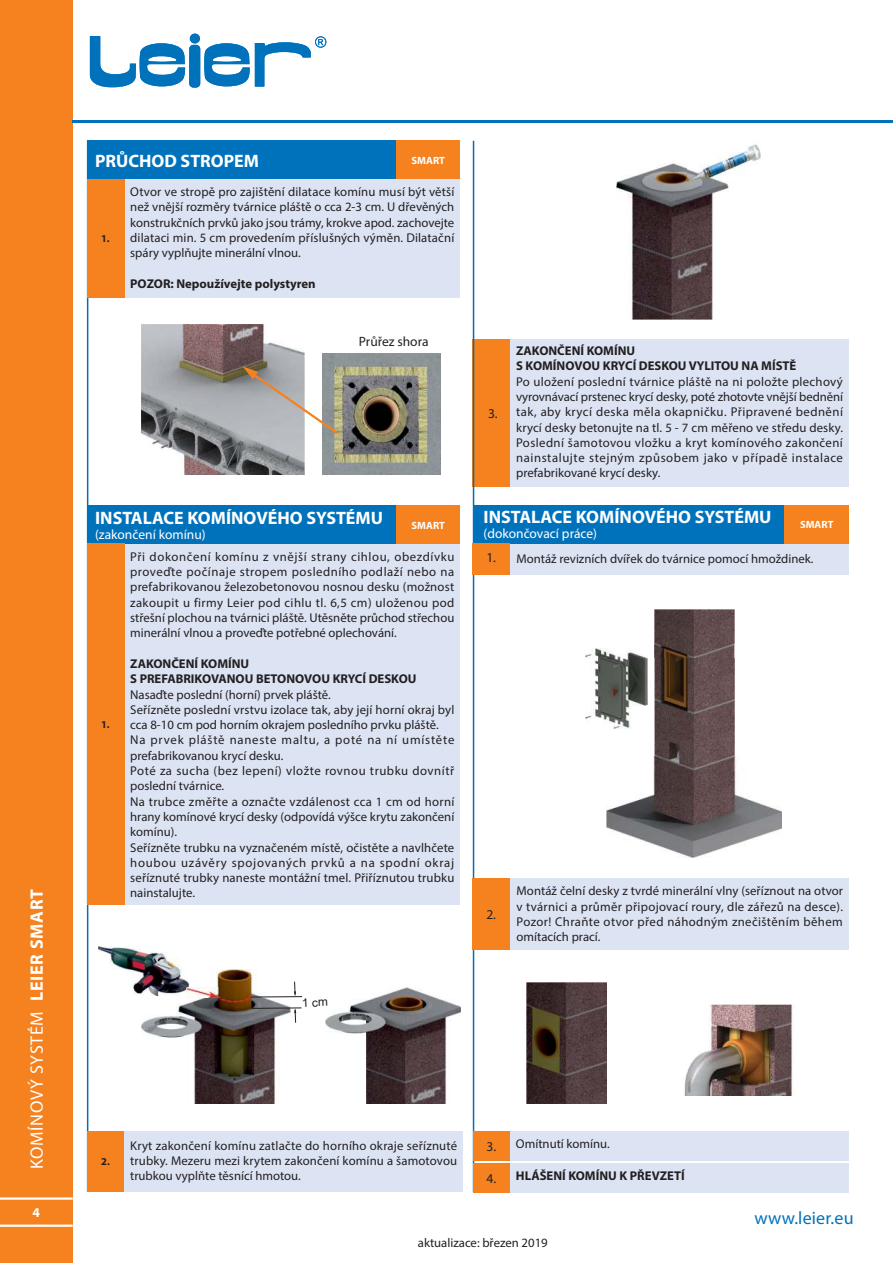
<style>
.page{position:relative;width:893px;height:1263px;background:#fff}
.page>*{position:absolute;margin:0;border:0;box-sizing:border-box;transform-origin:0 0}
.t1{font:700 18px "Myriad Pro";color:#fff}
.t2{font:18px "Myriad Pro";letter-spacing:.04em;color:#fff}
.t3{font:18px "Myriad Pro";letter-spacing:.01em;color:#0072bc}
.t4{font:13.5px "Myriad Pro";color:#fff}
.t5{font:13.5px "Myriad Pro";color:#231f20}
.t6{font:700 13.5px "Myriad Pro";color:#fff}
.t7{font:12.75px/15.3px "Myriad Pro";letter-spacing:.005em;color:#231f20;text-align:justify}
.t8{font:700 12.75px/15.3px "Myriad Pro";color:#231f20}
.t9{font:700 10.5px "Myriad Pro";color:#fff}
.t10{font:700 10.5px "Myriad Pro";color:#231f20}
.s1{font-weight:700}
.s2{font-size:13.5px}
.s3{font-weight:400;font-size:13.5px}
</style>
<div class="page">
<div style="left:0;top:0;width:72px;height:1263px;background:#f5821f"></div>
<svg style="left:89px;top:34px;width:237px;height:54px"></svg>
<hr style="left:0;top:1197px;width:73px;height:3px;background:#fff">
<hr style="left:0;top:1224px;width:73px;height:3px;background:#fff">
<hr style="left:72px;top:121px;width:821px;height:2px;background:#0072bc">
<div style="left:89px;top:142px;width:371px;height:156px;background:#dce4f4"></div>
<hr style="left:87px;top:141px;width:1px;height:1051px;background:#006fba">
<div style="left:87px;top:141px;width:309px;height:38px;background:#0072bc"></div>
<div style="left:396px;top:141px;width:64px;height:38px;background:#f5821f"></div>
<div style="left:87px;top:179px;width:38px;height:119px;background:#f5821f"></div>
<div style="left:473px;top:339px;width:376px;height:148px;background:#dce4f4"></div>
<div style="left:473px;top:339px;width:37px;height:148px;background:#f5821f"></div>
<hr style="left:473px;top:141px;width:1px;height:1051px;background:#006fba">
<div style="left:477px;top:506px;width:372px;height:69px;background:#dce4f4"></div>
<div style="left:473px;top:505px;width:311px;height:38px;background:#0072bc"></div>
<div style="left:784px;top:505px;width:65px;height:38px;background:#f5821f"></div>
<div style="left:473px;top:543px;width:37px;height:32px;background:#f5821f"></div>
<div style="left:473px;top:1131px;width:376px;height:29px;background:#dce4f4"></div>
<div style="left:473px;top:1131px;width:37px;height:29px;background:#f5821f"></div>
<div style="left:473px;top:1163px;width:376px;height:29px;background:#dce4f4"></div>
<div style="left:473px;top:1163px;width:37px;height:29px;background:#f5821f"></div>
<div style="left:87px;top:1131px;width:376px;height:61px;background:#dce4f4"></div>
<div style="left:87px;top:1131px;width:37px;height:61px;background:#f5821f"></div>
<div style="left:477px;top:878px;width:372px;height:72px;background:#dce4f4"></div>
<div style="left:473px;top:878px;width:37px;height:72px;background:#f5821f"></div>
<img style="left:142px;top:324px;width:163px;height:151px">
<img style="left:322px;top:354px;width:118px;height:121px">
<svg style="left:243px;top:366px;width:97px;height:70px"></svg>
<div style="left:89px;top:506px;width:371px;height:399px;background:#dce4f4"></div>
<div style="left:87px;top:505px;width:309px;height:39px;background:#0072bc"></div>
<div style="left:396px;top:505px;width:64px;height:39px;background:#f5821f"></div>
<div style="left:87px;top:544px;width:38px;height:361px;background:#f5821f"></div>
<img style="left:141px;top:969px;width:135px;height:135px">
<img style="left:98px;top:946px;width:91px;height:50px">
<img style="left:186px;top:988px;width:34px;height:9px">
<img style="left:325px;top:987px;width:135px;height:117px">
<img style="left:617px;top:164px;width:111px;height:155px">
<img style="left:687px;top:144px;width:73px;height:41px">
<img style="left:607px;top:756px;width:175px;height:101px">
<img style="left:654px;top:769px;width:81px;height:1px">
<img style="left:654px;top:734px;width:81px;height:35px">
<img style="left:654px;top:719px;width:81px;height:15px">
<img style="left:654px;top:609px;width:81px;height:110px">
<img style="left:655px;top:655px;width:80px;height:2px">
<img style="left:655px;top:625px;width:80px;height:30px">
<img style="left:655px;top:609px;width:80px;height:16px">
<img style="left:585px;top:649px;width:62px;height:79px">
<img style="left:527px;top:983px;width:79px;height:121px">
<img style="left:533px;top:1006px;width:26px;height:68px">
<img style="left:684px;top:1005px;width:110px;height:91px">
<svg style="left:250px;top:981px;width:77px;height:42px"></svg>
<h1 class="t1" style="left:95px;top:151px;width:165px">PRŮCHOD STROPEM</h1>
<p class="t9" style="left:412px;top:155px;width:35px">SMART</p>
<p class="t7" style="left:130px;top:185px;width:326px">Otvor ve stropě pro zajištění dilatace komínu musí být větší než vnější rozměry tvárnice pláště o cca 2-3 cm. U dřevěných konstrukčních prvků jako jsou trámy, krokve apod. zachovejte dilataci min. 5 cm provedením příslušných výměn. Dilatační spáry vyplňujte minerální vlnou.</p>
<p class="t8" style="left:130px;top:276px;width:187px">POZOR: Nepoužívejte polystyren</p>
<p class="t10" style="left:101px;top:233px;width:10px">1.</p>
<p class="t5" style="left:359px;top:334px;width:71px">Průřez shora</p>
<p class="t8" style="left:516px;top:343px;width:282px">ZAKONČENÍ KOMÍNU<br>S KOMÍNOVOU KRYCÍ DESKOU VYLITOU NA MÍSTĚ</p>
<p class="t7" style="left:516px;top:374px;width:328px">Po uložení poslední tvárnice pláště na ni položte plechový vyrovnávací prstenec krycí desky, poté zhotovte vnější bednění tak, aby krycí deska měla okapničku. Připravené bednění krycí desky betonujte na tl. 5 - 7 cm měřeno ve středu desky.<br>Poslední šamotovou vložku a kryt komínového zakončení nainstalujte stejným způsobem jako v případě instalace prefabrikované krycí desky.</p>
<h1 class="t1" style="left:484px;top:507px;width:289px">INSTALACE KOMÍNOVÉHO SYSTÉMU</h1>
<p class="t4" style="left:484px;top:527px;width:115px">(dokončovací práce)</p>
<p class="t7" style="left:517px;top:551px;width:299px">Montáž revizních dvířek do tvárnice pomocí hmoždinek.</p>
<p class="t5" style="left:488px;top:407px;width:11px">3.</p>
<h1 class="t1" style="left:95px;top:508px;width:289px">INSTALACE KOMÍNOVÉHO SYSTÉMU</h1>
<p class="t4" style="left:95px;top:528px;width:112px">(zakončení komínu)</p>
<p class="t9" style="left:800px;top:519px;width:35px">SMART</p>
<p class="t9" style="left:412px;top:519px;width:35px">SMART</p>
<p class="t7" style="left:130px;top:549px;width:326px">Při dokončení komínu z vnější strany cihlou, obezdívku proveďte počínaje stropem posledního podlaží nebo na prefabrikovanou železobetonovou nosnou desku (možnost zakoupit u firmy Leier pod cihlu tl. 6,5 cm) uloženou pod střešní plochou na tvárnici pláště. Utěsněte průchod střechou minerální vlnou a proveďte potřebné oplechování.</p>
<p class="t8" style="left:130px;top:656px;width:288px">ZAKONČENÍ KOMÍNU<br>S PREFABRIKOVANOU BETONOVOU KRYCÍ DESKOU</p>
<p class="t7" style="left:130px;top:687px;width:326px;text-align:left">Nasaďte poslední (horní) prvek pláště.<br>Seřízněte poslední vrstvu izolace tak, aby její horní okraj byl cca 8-10 cm pod horním okrajem posledního prvku pláště.<br>Na prvek pláště naneste maltu, a poté na ní umístěte prefabrikovanou krycí desku.<br>Poté za sucha (bez lepení) vložte rovnou trubku dovnítř poslední tvárnice.<br>Na trubce změřte a označte vzdálenost cca 1 cm od horní hrany komínové krycí desky (odpovídá výšce krytu zakončení komínu).<br>Seřízněte trubku na vyznačeném místě, očistěte a navlhčete houbou uzávěry spojovaných prvků a na spodní okraj seříznuté trubky naneste montážní tmel. Přiříznutou trubku nainstalujte.</p>
<p class="t5" style="left:486px;top:551px;width:11px">1.</p>
<p class="t10" style="left:101px;top:719px;width:10px">1.</p>
<p class="t7" style="left:517px;top:884px;width:328px">Montáž čelní desky z tvrdé minerální vlny (seříznout na otvor v tvárnici a průměr připojovací roury, dle zářezů na desce).<br>Pozor! Chraňte otvor před náhodným znečištěním během omítacích prací.</p>
<h1 class="t2" style="left:28px;top:1169px;width:282px;rotate:-90deg">SYSTEM KOMINOWY <span class="s1">LEIER SMART</span></h1>
<p class="t6" style="left:32px;top:1205px;width:9px">4</p>
<p class="t5" style="left:486px;top:908px;width:11px">2.</p>
<h1 class="t2" style="left:28px;top:1169px;width:160px;rotate:-90deg">KOMÍNOVÝ SYSTÉM</h1>
<p class="t7" style="left:486px;top:1137px;width:125px"><span class="s2">3.</span> Omítnutí komínu.</p>
<p class="t8" style="left:486px;top:1168px;width:200px"><span class="s3">4.</span> HLÁŠENÍ KOMÍNU K PŘEVZETÍ</p>
<p class="t7" style="left:130px;top:1138px;width:328px">Kryt zakončení komínu zatlačte do horního okraje seříznuté trubky. Mezeru mezi krytem zakončení komínu a šamotovou trubkou vyplňte těsnící hmotou.</p>
<p class="t10" style="left:101px;top:1156px;width:10px">2.</p>
<p class="t6" style="left:32px;top:1205px;width:9px">2</p>
<h1 class="t3" style="left:754px;top:1209px;width:101px">www.leier.eu</h1>
<p class="t7" style="left:418px;top:1235px;width:131px">aktualizace: březen 2019</p>
</div>
